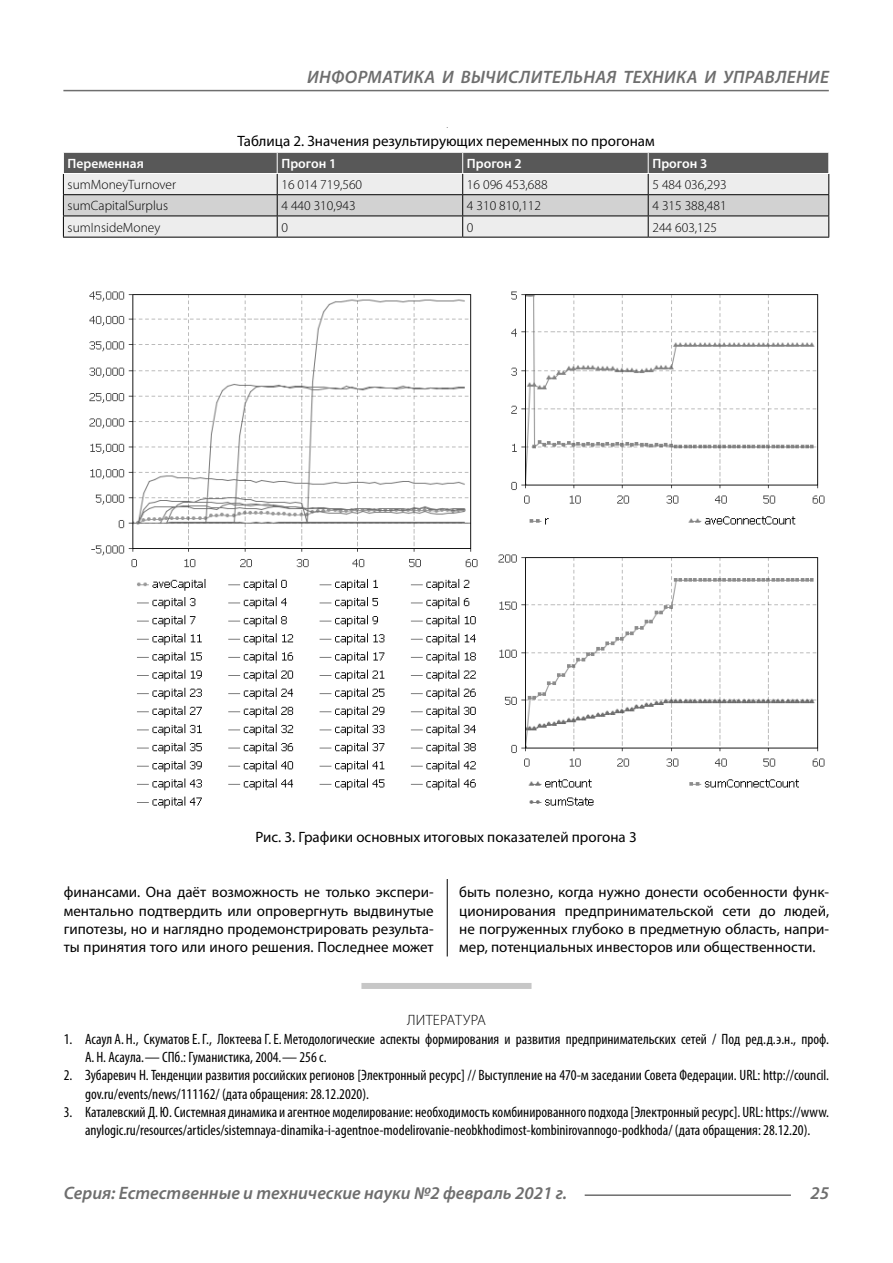
<style>
.page{position:relative;width:893px;height:1263px;background:#fff}
.page>*{position:absolute;margin:0;border:0;box-sizing:border-box;transform-origin:0 0}
.t1{font:italic 600 18px "Myriad Pro";color:#6e6e6e}
.t2{font:condensed 15px/18.3px "Myriad Pro";color:#000}
.Normal{font:15px/18.3px "Myriad Pro";color:#000;text-align:justify}
.podpis{font:15px "Myriad Pro";color:#000}
.Literature{font:300 15px "Myriad Pro";letter-spacing:.02em;color:#000}
.Tab_content{font:300 13.5px "Myriad Pro";color:#000}
.Tab_header{font:600 13.5px "Myriad Pro";color:#fff}
</style>
<div class="page">
<hr style="left:447px;top:128px;width:1px;height:1007px;background:#000">
<div style="left:361px;top:983px;width:170px;height:6px;background:#c7c7c7"></div>
<div style="left:64px;top:1007px;width:765px;height:256px;background:#fff"></div>
<div style="left:63px;top:128px;width:766px;height:751px;background:#fff"></div>
<hr style="left:63px;top:237px;width:214px;height:1px;background:#000">
<hr style="left:277px;top:237px;width:186px;height:1px;background:#000">
<hr style="left:463px;top:237px;width:185px;height:1px;background:#000">
<hr style="left:648px;top:237px;width:181px;height:1px;background:#000">
<svg style="left:63px;top:152px;width:766px;height:85px;background:#bbb"></svg>
<hr style="left:63px;top:173px;width:214px;height:1px;background:#fff">
<hr style="left:277px;top:173px;width:186px;height:1px;background:#fff">
<hr style="left:463px;top:173px;width:185px;height:1px;background:#fff">
<hr style="left:648px;top:173px;width:181px;height:1px;background:#fff">
<img style="left:89px;top:291px;width:736px;height:518px">
<hr style="left:585px;top:1194px;width:206px;height:2px;background:#6e6e6e">
<hr style="left:63px;top:90px;width:766px;height:1px;background:#6e6e6e">
<p class="t1" style="left:307px;top:66px;width:25px">Информатика</p>
<p class="t1" style="left:442px;top:66px;width:55px">и вычислител</p>
<p class="t1" style="left:573px;top:66px;width:23px">ьная</p>
<p class="t1" style="left:623px;top:66px;width:12px">техника</p>
<p class="t1" style="left:705px;top:66px;width:41px">и управление</p>
<p class="podpis" style="left:237px;top:132px;width:419px">Таблица 2. Значения результирующих переменных по прогонам</p>
<p class="Tab_header" style="left:68px;top:155px;width:78px">Переменная</p>
<p class="Tab_header" style="left:281px;top:155px;width:56px">Прогон 1</p>
<p class="Tab_header" style="left:467px;top:155px;width:56px">Прогон 2</p>
<p class="Tab_header" style="left:652px;top:155px;width:56px">Прогон 3</p>
<p class="Tab_content" style="left:68px;top:177px;width:110px">sumMoneyTurnover</p>
<p class="Tab_content" style="left:281px;top:177px;width:82px">16 014 719,560</p>
<p class="Tab_content" style="left:467px;top:177px;width:82px">16 096 453,688</p>
<p class="Tab_content" style="left:652px;top:177px;width:76px">5 484 036,293</p>
<p class="Tab_content" style="left:68px;top:198px;width:102px">sumCapitalSurplus</p>
<p class="Tab_content" style="left:281px;top:198px;width:76px">4 440 310,943</p>
<p class="Tab_content" style="left:467px;top:198px;width:76px">4 310 810,112</p>
<p class="Tab_content" style="left:652px;top:198px;width:76px">4 315 388,481</p>
<p class="Tab_content" style="left:68px;top:219px;width:94px">sumInsideMoney</p>
<p class="Tab_content" style="left:281px;top:219px;width:8px">0</p>
<p class="Tab_content" style="left:467px;top:219px;width:8px">0</p>
<p class="Tab_content" style="left:652px;top:219px;width:66px">244 603,125</p>
<p class="podpis" style="left:255px;top:828px;width:383px">Рис. 3. Графики основных итоговых показателей прогона 3</p>
<p class="Normal" style="left:64px;top:883px;width:371px">финансами. Она даёт возможность не только экспери&shy;ментально подтвердить или опровергнуть выдвинутые гипотезы, но и наглядно продемонстрировать результа&shy;ты принятия того или иного решения. Последнее может</p>
<p class="Normal" style="left:459px;top:883px;width:371px">быть полезно, когда нужно донести особенности функ&shy;ционирования предпринимательской сети до людей, не погруженных глубоко в предметную область, напри&shy;мер, потенциальных инвесторов или общественности.</p>
<p class="Literature" style="left:407px;top:1011px;width:80px">ЛИТЕРАТУРА</p>
<p class="t2" style="left:85px;top:1029px;width:746px;text-indent:-21px">1. Асаул А. Н., Скуматов Е.Г., Локтеева Г.Е. Методологические аспекты формирования и развития предпринимательских сетей / Под ред.д.э.н., проф.<br>А. Н. Асаула.— СПб.: Гуманистика, 2004.— 256 с.</p>
<p class="t2" style="left:85px;top:1066px;width:746px;text-indent:-21px">2. Зубаревич Н. Тенденции развития российских регионов [Электронный ресурс] // Выступление на 470-м заседании Совета Федерации. URL: http://council. gov.ru/events/news/111162/ (дата обращения: 28.12.2020).</p>
<p class="t2" style="left:64px;top:1103px;width:767px;text-align:center">3. Каталевский Д.Ю. Системная динамика и агентное моделирование: необходимость комбинированного подхода [Электронный ресурс]. URL: https://www. anylogic.ru/resources/articles/sistemnaya-dinamika-i-agentnoe-modelirovanie-neobkhodimost-kombinirovannogo-podkhoda/ (дата обращения: 28.12.20).</p>
<p class="t1" style="left:64px;top:1182px;width:505px">Серия: Естественные и технические науки №2 февраль 2021 г.</p>
<p class="t1" style="left:810px;top:1182px;width:20px">25</p>
</div>
